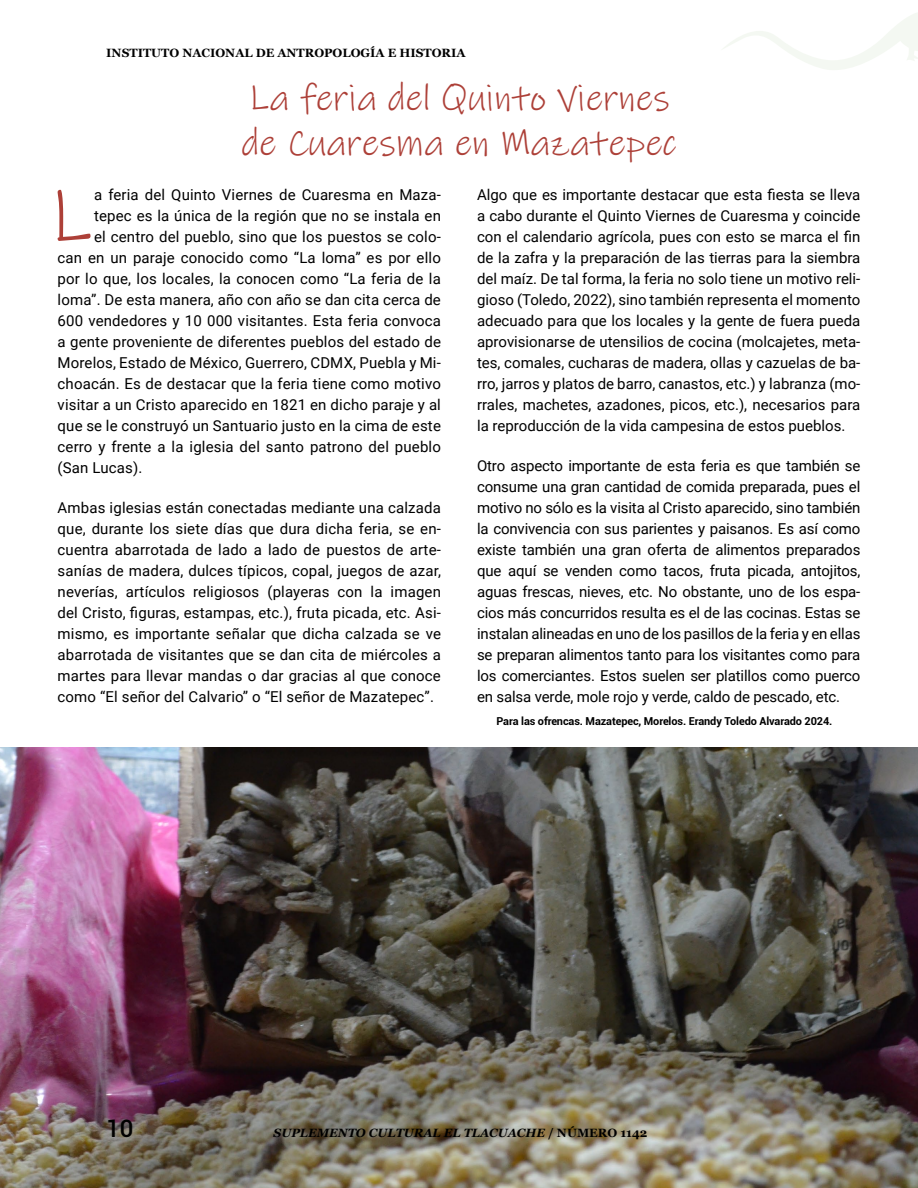
<style>
.page{position:relative;width:918px;height:1188px;background:#fff}
.page>*{position:absolute;margin:0;border:0;box-sizing:border-box;transform-origin:0 0}
.t1{font:79.65px "Ink Free";color:#ad4038}
.t2{font:37.5px/45px "Ink Free";color:#ad4038}
.t3{font:500 24px "Roboto";color:#000}
.t4{font:15px/21px "Roboto";letter-spacing:.01em;color:#000;text-align:justify}
.t5{font:italic 700 12px "Georgia";color:#000}
.t6{font:700 12px "Georgia";color:#000}
.t7{font:700 10.95px "Roboto";letter-spacing:-.01em;color:#000}
.s1{font-style:normal}
</style>
<div class="page">
<img style="left:0;top:748px;width:918px;height:440px">
<svg style="left:723px;top:13px;width:195px;height:57px"></svg>
<p class="t6" style="left:106px;top:43px;width:361px">INSTITUTO NACIONAL DE ANTROPOLOGÍA E HISTORIA</p>
<h2 class="t2" style="left:241px;top:77px;width:437px">La feria del Quinto Viernes de Cuaresma en Mazatepec</h2>
<h1 class="t1" style="left:47px;top:170px;width:47px">L</h1>
<p class="t4" style="left:94px;top:184px;width:348px">a feria del Quinto Viernes de Cuaresma en Maza-</p>
<p class="t4" style="left:94px;top:205px;width:348px">tepec es la única de la región que no se instala en</p>
<p class="t4" style="left:94px;top:226px;width:348px">el centro del pueblo, sino que los puestos se colo-</p>
<p class="t4" style="left:58px;top:247px;width:385px">can en un paraje conocido como “La loma” es por ello</p>
<p class="t4" style="left:58px;top:268px;width:385px">por lo que, los locales, la conocen como “La feria de la</p>
<p class="t4" style="left:58px;top:289px;width:385px">loma”. De esta manera, año con año se dan cita cerca de</p>
<p class="t4" style="left:58px;top:310px;width:385px">600 vendedores y 10 000 visitantes. Esta feria convoca</p>
<p class="t4" style="left:58px;top:331px;width:385px">a gente proveniente de diferentes pueblos del estado de</p>
<p class="t4" style="left:58px;top:352px;width:385px">Morelos, Estado de México, Guerrero, CDMX, Puebla y Mi-</p>
<p class="t4" style="left:58px;top:373px;width:385px">choacán. Es de destacar que la feria tiene como motivo</p>
<p class="t4" style="left:58px;top:394px;width:385px">visitar a un Cristo aparecido en 1821 en dicho paraje y al</p>
<p class="t4" style="left:58px;top:415px;width:385px">que se le construyó un Santuario justo en la cima de este</p>
<p class="t4" style="left:58px;top:436px;width:385px">cerro y frente a la iglesia del santo patrono del pueblo</p>
<p class="t4" style="left:58px;top:457px;width:86px">(San Lucas).</p>
<p class="t4" style="left:58px;top:497px;width:385px">Ambas iglesias están conectadas mediante una calzada que, durante los siete días que dura dicha feria, se en&shy;cuentra abarrotada de lado a lado de puestos de arte&shy;sanías de madera, dulces típicos, copal, juegos de azar, neverías, artículos religiosos (playeras con la imagen del Cristo, figuras, estampas, etc.), fruta picada, etc. Asi&shy;mismo, es importante señalar que dicha calzada se ve abarrotada de visitantes que se dan cita de miércoles a martes para llevar mandas o dar gracias al que conoce como “El señor del Calvario” o “El señor de Mazatepec”.</p>
<p class="t4" style="left:477px;top:184px;width:385px">Algo que es importante destacar que esta fiesta se lleva a cabo durante el Quinto Viernes de Cuaresma y coincide con el calendario agrícola, pues con esto se marca el fin de la zafra y la preparación de las tierras para la siembra del maíz. De tal forma, la feria no solo tiene un motivo reli&shy;gioso (Toledo, 2022), sino también representa el momento adecuado para que los locales y la gente de fuera pueda aprovisionarse de utensilios de cocina (molcajetes, meta&shy;tes, comales, cucharas de madera, ollas y cazuelas de ba&shy;rro, jarros y platos de barro, canastos, etc.) y labranza (mo&shy;rrales, machetes, azadones, picos, etc.), necesarios para la reproducción de la vida campesina de estos pueblos.</p>
<p class="t4" style="left:477px;top:455px;width:385px">Otro aspecto importante de esta feria es que también se consume una gran cantidad de comida preparada, pues el motivo no sólo es la visita al Cristo aparecido, sino también la convivencia con sus parientes y paisanos. Es así como existe también una gran oferta de alimentos preparados que aquí se venden como tacos, fruta picada, antojitos, aguas frescas, nieves, etc. No obstante, uno de los espa&shy;cios más concurridos resulta es el de las cocinas. Estas se instalan alineadas en uno de los pasillos de la feria y en ellas se preparan alimentos tanto para los visitantes como para los comerciantes. Estos suelen ser platillos como puerco en salsa verde, mole rojo y verde, caldo de pescado, etc.</p>
<p class="t7" style="left:496px;top:713px;width:338px">Para las ofrencas. Mazatepec, Morelos. Erandy Toledo Alvarado 2024.</p>
<h3 class="t3" style="left:106px;top:1112px;width:29px">10</h3>
<p class="t5" style="left:274px;top:1124px;width:375px">SUPLEMENTO CULTURAL EL TLACUACHE <span class="s1">/ NÚMERO 1142</span></p>
</div>
